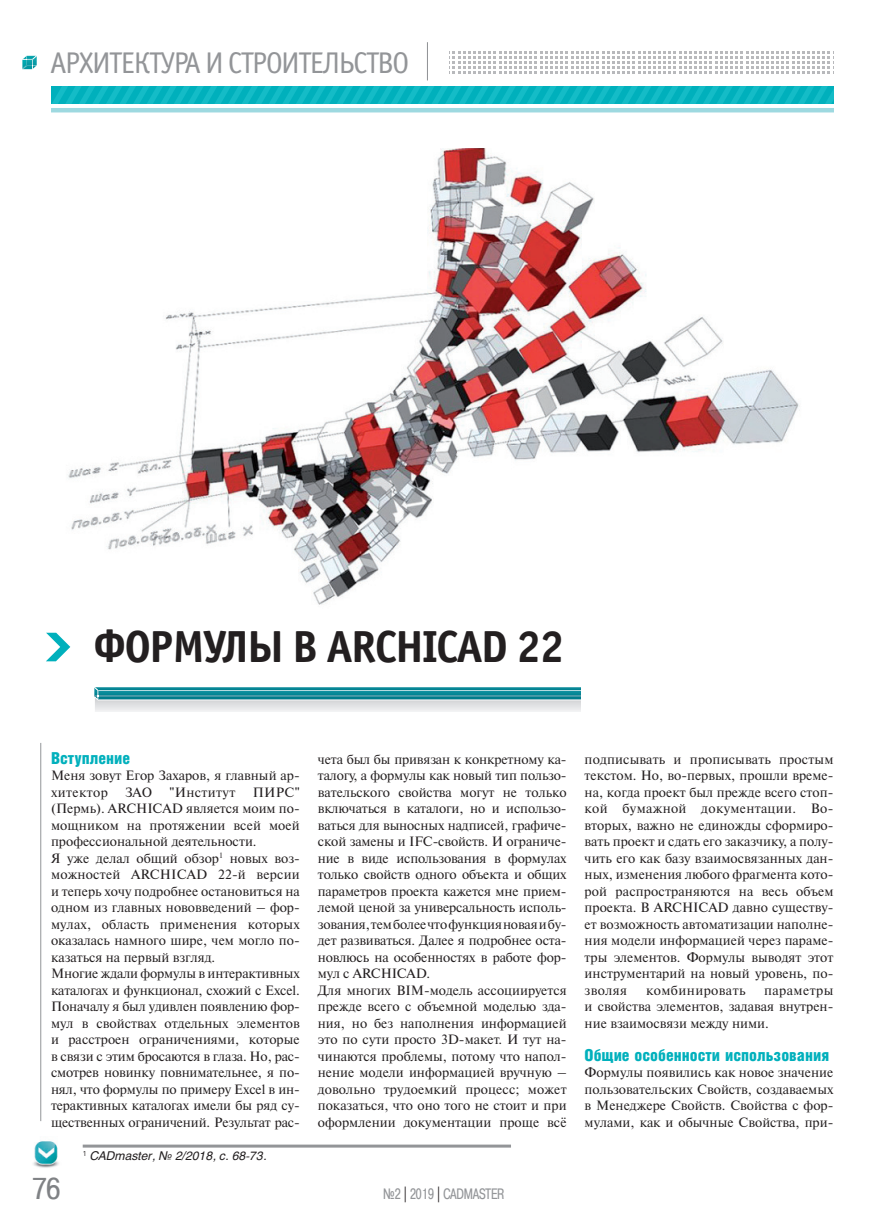
<style>
.page{position:relative;width:893px;height:1221px;background:#fff}
.page>*{position:absolute;margin:0;border:0;box-sizing:border-box;transform-origin:0 0}
.t1{font:700 45px "Officina Sans C";letter-spacing:-.04em;color:#231f20}
.t2{font:30px "Officina Sans C";letter-spacing:-.05em;color:#939598}
.t3{font:30px "Pragmatica Cond C";color:#808285;scale:1.07 1}
.t4{font:900 16.5px "Helios Cond";color:#00b0bc}
.t5{font:15px "Pragmatica Cond C";color:#939598;scale:.9 1}
.t6{font:13.5px/16.5px "Newton C";color:#231f20}
.t7{font:13.5px "Newton C";letter-spacing:.03em;color:#231f20}
.t8{font:italic 12px "Helios";color:#231f20}
.s1{color:#231f20}
</style>
<div class="page">
<svg style="left:22px;top:55px;width:15px;height:15px"></svg>
<hr style="left:427px;top:42px;width:1px;height:38px;background:#939598">
<svg style="left:449px;top:51px;width:385px;height:23px"></svg>
<svg style="left:52px;top:86px;width:781px;height:18px;background:#09b5c0"></svg>
<hr style="left:51px;top:108px;width:782px;height:4px;background:#9ed9e0">
<img style="left:68px;top:148px;width:732px;height:457px">
<hr style="left:40px;top:743px;width:1px;height:378px;background:#939598">
<svg style="left:94px;top:687px;width:486px;height:24px;background:#80b9c1"></svg>
<svg style="left:46px;top:632px;width:24px;height:29px"></svg>
<img style="left:33px;top:1141px;width:26px;height:26px">
<hr style="left:83px;top:1144px;width:428px;height:3px;background:#939598">
<h2 class="t2" style="left:50px;top:51px;width:360px">АРХИТЕКТУРА И СТРОИТЕЛЬСТВО</h2>
<h1 class="t1" style="left:94px;top:629px;width:472px">ФОРМУЛЫ В ARCHICAD 22</h1>
<p class="t4" style="left:51px;top:751px;width:81px">Вступление</p>
<p class="t6" style="left:51px;top:768px;width:250px">Меня зовут Егор Захаров, я главный ар&shy;хитектор</p>
<p class="t6" style="left:51px;top:784px;width:250px;text-indent:202px">ПИРС" (Пермь). ARCHICAD является моим по&shy;мощником на протяжении всей моей профессиональной деятельности.<br>Я уже делал общий обзор<sup>1</sup> новых воз&shy;можностей ARCHICAD 22-й версии и теперь хочу подробнее остановиться на одном из главных нововведений – фор&shy;мулах, область применения которых оказалась намного шире, чем могло по&shy;казаться на первый взгляд.<br>Многие ждали формулы в интерактивных каталогах и функционал, схожий с Excel.<br>Поначалу я был удивлен появлению фор&shy;мул в свойствах отдельных элементов и расстроен ограничениями, которые в связи с этим бросаются в глаза. Но, рас&shy;смотрев новинку повнимательнее, я по&shy;нял, что формулы по примеру Excel в ин&shy;терактивных каталогах имели бы ряд су&shy;щественных ограничений. Результат рас-</p>
<p class="t6" style="left:125px;top:784px;width:28px">ЗАО</p>
<p class="t7" style="left:169px;top:787px;width:67px">"Институт</p>
<p class="t8" style="left:83px;top:1151px;width:185px"><sup>1</sup> CADmaster, № 2/2018, с. 68-73.</p>
<p class="t6" style="left:318px;top:751px;width:250px">чета был бы привязан к конкретному ка&shy;талогу, а формулы как новый тип пользо&shy;вательского свойства могут не только включаться в каталоги, но и использо&shy;ваться для выносных надписей, графиче&shy;ской замены и IFC-свойств. И ограниче&shy;ние в виде использования в формулах только свойств одного объекта и общих параметров проекта кажется мне прием&shy;лемой ценой за универсальность исполь&shy;зования, тем более что функция новая и бу&shy;дет развиваться. Далее я подробнее оста&shy;новлюсь на особенностях в работе фор&shy;мул с ARCHICAD.<br>Для многих BIM-модель ассоциируется прежде всего с объемной моделью зда&shy;ния, но без наполнения информацией это по сути просто 3D-макет. И тут на&shy;чинаются проблемы, потому что напол&shy;нение модели информацией вручную – довольно трудоемкий процесс; может показаться, что оно того не стоит и при оформлении документации проще всё</p>
<p class="t6" style="left:585px;top:751px;width:250px;text-align:justify">подписывать и прописывать простым текстом. Но, во-первых, прошли време&shy;на, когда проект был прежде всего стоп&shy;кой бумажной документации. Во&shy;вторых, важно не единожды сформиро&shy;вать проект и сдать его заказчику, а полу&shy;чить его как базу взаимосвязанных дан&shy;ных, изменения любого фрагмента кото&shy;рой распространяются на весь объем проекта. В ARCHICAD давно существу&shy;ет возможность автоматизации наполне&shy;ния модели информацией через параме&shy;тры элементов. Формулы выводят этот инструментарий на новый уровень, по&shy;зволяя</p>
<p class="t7" style="left:646px;top:985px;width:101px">комбинировать</p>
<p class="t6" style="left:585px;top:982px;width:250px;text-align:justify;text-indent:180px">параметры и свойства элементов, задавая внутрен&shy;ние взаимосвязи между ними.</p>
<p class="t4" style="left:585px;top:1048px;width:246px">Общие особенности использования</p>
<p class="t6" style="left:585px;top:1065px;width:250px;text-align:justify">Формулы появились как новое значение пользовательских Свойств, создаваемых в Менеджере Свойств. Свойства с фор&shy;мулами, как и обычные Свойства, при-</p>
<h2 class="t3" style="left:33px;top:1171px;width:27px">76</h2>
<p class="t5" style="left:383px;top:1185px;width:136px">¹2 <span class="s1">|</span> 2019 <span class="s1">|</span> CADMASTER</p>
</div>
